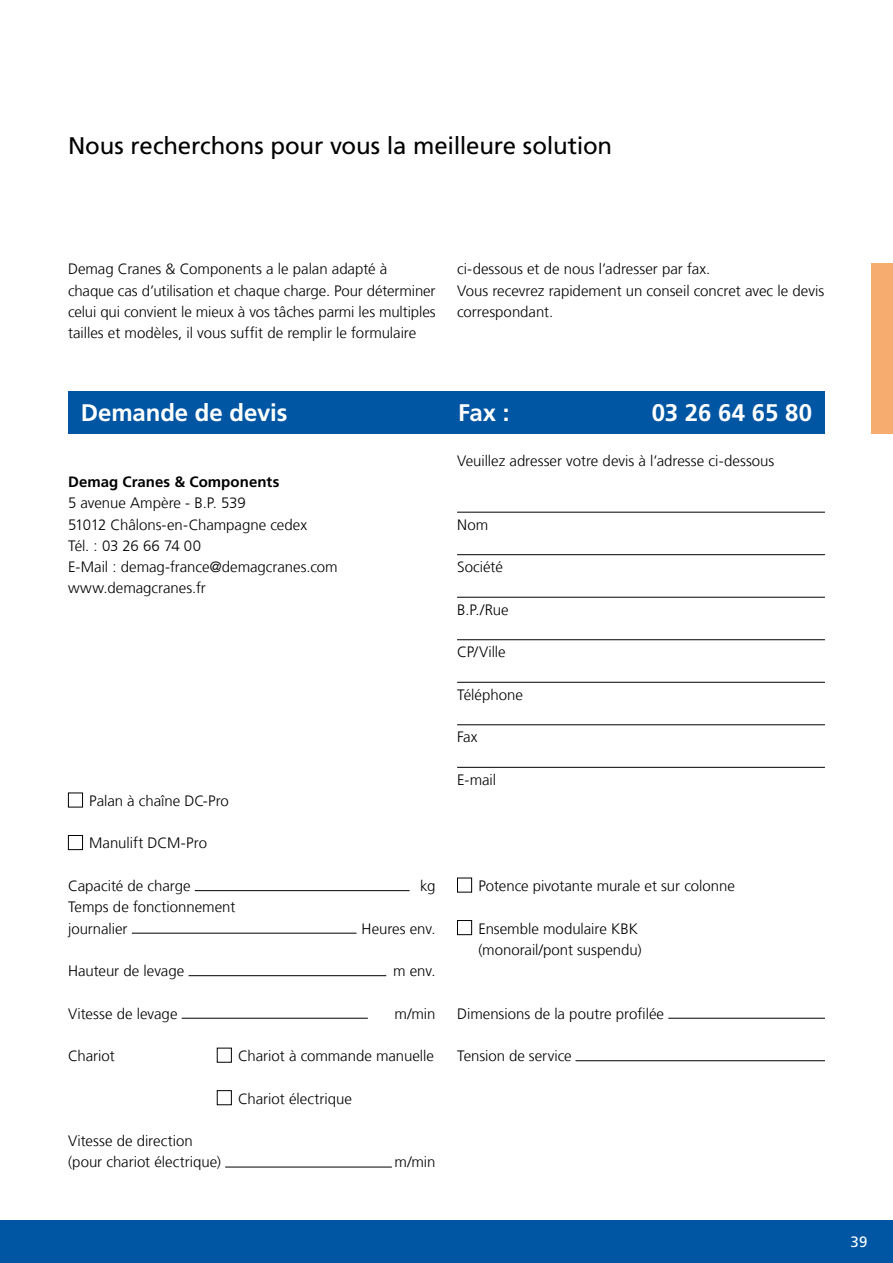
<style>
.page{position:relative;width:893px;height:1263px;background:#fff}
.page>*{position:absolute;margin:0;border:0;box-sizing:border-box;transform-origin:0 0}
.t1{font:24px "Frutiger LT Com";letter-spacing:-.01em;color:#000}
.t2{font:700 24px "Frutiger LT Com";letter-spacing:-.005em;color:#fff}
.t3{font:300 15px/21.3px "Frutiger LT Com";letter-spacing:-.005em;color:#000}
.t4{font:700 15px "Frutiger LT Com";letter-spacing:.005em;color:#000}
.t5{font:15px "Frutiger LT Com";color:#fff}
</style>
<div class="page">
<div style="left:0;top:1220px;width:893px;height:43px;background:#0056a3"></div>
<div style="left:872px;top:264px;width:21px;height:170px;background:#f6ac6e"></div>
<div style="left:457px;top:878px;width:15px;height:14px;border:1px solid #000"></div>
<div style="left:457px;top:920px;width:15px;height:15px;border:1px solid #000"></div>
<hr style="left:668px;top:1018px;width:157px;height:1px;background:#000">
<hr style="left:575px;top:1060px;width:250px;height:1px;background:#000">
<hr style="left:195px;top:890px;width:215px;height:1px;background:#000">
<hr style="left:132px;top:933px;width:225px;height:1px;background:#000">
<hr style="left:189px;top:975px;width:197px;height:1px;background:#000">
<hr style="left:182px;top:1018px;width:186px;height:1px;background:#000">
<div style="left:217px;top:1048px;width:15px;height:14px;border:1px solid #000"></div>
<div style="left:217px;top:1090px;width:15px;height:15px;border:1px solid #000"></div>
<hr style="left:225px;top:1167px;width:167px;height:1px;background:#000">
<hr style="left:457px;top:512px;width:368px;height:1px;background:#000">
<hr style="left:457px;top:554px;width:368px;height:1px;background:#000">
<hr style="left:457px;top:597px;width:368px;height:1px;background:#000">
<hr style="left:457px;top:639px;width:368px;height:1px;background:#000">
<hr style="left:457px;top:682px;width:368px;height:1px;background:#000">
<hr style="left:457px;top:724px;width:368px;height:1px;background:#000">
<hr style="left:457px;top:767px;width:368px;height:1px;background:#000">
<div style="left:68px;top:391px;width:757px;height:43px;background:#0056a3"></div>
<div style="left:68px;top:792px;width:15px;height:15px;border:1px solid #000"></div>
<div style="left:68px;top:835px;width:15px;height:15px;border:1px solid #000"></div>
<h1 class="t1" style="left:68px;top:132px;width:546px">Nous recherchons pour vous la meilleure solution</h1>
<p class="t3" style="left:68px;top:259px;width:369px">Demag Cranes &amp; Components a le palan adapté à chaque cas d’utilisation et chaque charge. Pour déterminer celui qui convient le mieux à vos tâches parmi les multiples tailles et modèles, il vous suffit de remplir le formulaire</p>
<p class="t3" style="left:457px;top:259px;width:369px">ci-dessous et de nous l’adresser par fax.<br>Vous recevrez rapidement un conseil concret avec le devis correspondant.</p>
<h1 class="t2" style="left:81px;top:398px;width:208px">Demande de devis</h1>
<h1 class="t2" style="left:458px;top:398px;width:53px">Fax :</h1>
<h1 class="t2" style="left:652px;top:398px;width:162px">03 26 64 65 80</h1>
<p class="t4" style="left:68px;top:473px;width:213px">Demag Cranes &amp; Components</p>
<p class="t3" style="left:68px;top:493px;width:271px">5 avenue Ampère - B.P. 539<br>51012 Châlons-en-Champagne cedex<br>Tél. : 03 26 66 74 00<br>E-Mail : demag-france@demagcranes.com www.demagcranes.fr</p>
<p class="t3" style="left:89px;top:790px;width:141px">Palan à chaîne DC-Pro</p>
<p class="t3" style="left:89px;top:833px;width:119px">Manulift DCM-Pro</p>
<p class="t3" style="left:68px;top:875px;width:124px">Capacité de charge</p>
<p class="t3" style="left:420px;top:875px;width:17px">kg</p>
<p class="t3" style="left:68px;top:896px;width:169px">Temps de fonctionnement journalier</p>
<p class="t3" style="left:362px;top:918px;width:75px">Heures env.</p>
<p class="t3" style="left:68px;top:960px;width:118px">Hauteur de levage</p>
<p class="t3" style="left:393px;top:960px;width:44px">m env.</p>
<p class="t3" style="left:68px;top:1003px;width:111px">Vitesse de levage</p>
<p class="t3" style="left:394px;top:1003px;width:43px">m/min</p>
<p class="t3" style="left:68px;top:1045px;width:48px">Chariot</p>
<p class="t3" style="left:238px;top:1045px;width:197px">Chariot à commande manuelle</p>
<p class="t3" style="left:238px;top:1088px;width:115px">Chariot électrique</p>
<p class="t3" style="left:68px;top:1130px;width:154px">Vitesse de direction (pour chariot électrique)</p>
<p class="t3" style="left:394px;top:1152px;width:43px">m/min</p>
<p class="t3" style="left:457px;top:450px;width:319px">Veuillez adresser votre devis à l’adresse ci-dessous</p>
<p class="t3" style="left:457px;top:514px;width:33px">Nom</p>
<p class="t3" style="left:457px;top:556px;width:47px">Société</p>
<p class="t3" style="left:457px;top:599px;width:53px">B.P./Rue</p>
<p class="t3" style="left:457px;top:641px;width:50px">CP/Ville</p>
<p class="t3" style="left:457px;top:684px;width:67px">Téléphone</p>
<p class="t3" style="left:457px;top:726px;width:22px">Fax</p>
<p class="t3" style="left:457px;top:769px;width:41px">E-mail</p>
<p class="t3" style="left:478px;top:875px;width:258px">Potence pivotante murale et sur colonne</p>
<p class="t3" style="left:478px;top:918px;width:165px">Ensemble modulaire KBK (monorail/pont suspendu)</p>
<p class="t3" style="left:457px;top:1003px;width:208px">Dimensions de la poutre profilée</p>
<p class="t3" style="left:457px;top:1045px;width:116px">Tension de service</p>
<p class="t5" style="left:851px;top:1233px;width:18px">39</p>
</div>
